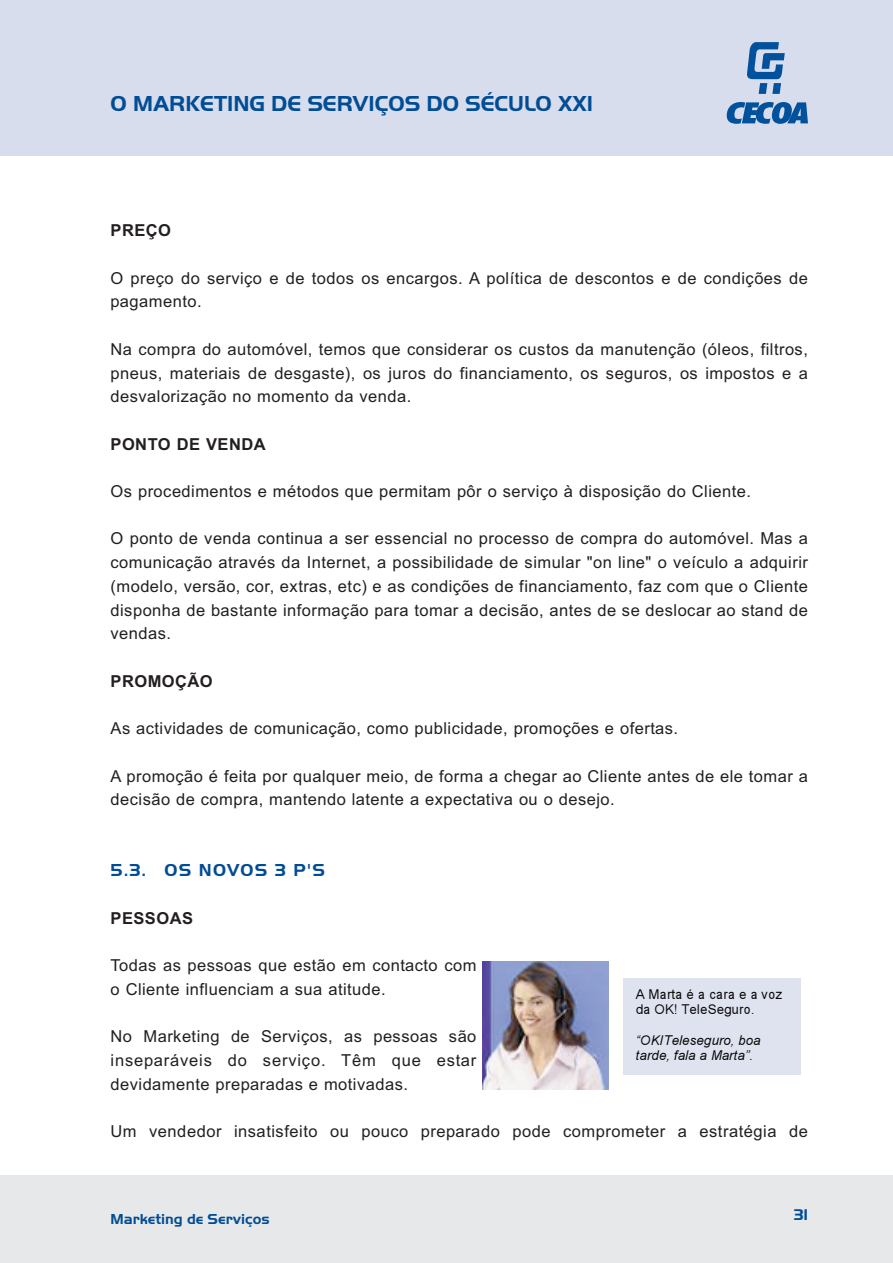
<style>
.page{position:relative;width:893px;height:1263px;background:#fff}
.page>*{position:absolute;margin:0;border:0;box-sizing:border-box;transform-origin:0 0}
.t1{font:700 22.5px "Handel Got D";color:#014d95}
.t2{font:700 18px "Handel Got D";letter-spacing:.07em;color:#014d95}
.t3{font:16.5px/23.7px "Arial";letter-spacing:.03em;color:#231f20}
.t4{font:700 16.5px "Arial";letter-spacing:.03em;color:#231f20}
.t5{font:700 15px "Handel Got D";color:#014d95}
.t6{font:15px "Handel Gothic BT";color:#014d95}
.t7{font:13.5px/15.5px "Arial Italic MT+T42+DXNLOR";color:#050504}
.t8{font:13.5px/15.5px "Arial MT+T42+SCCFYK";color:#050504}
</style>
<div class="page">
<div style="left:0;top:0;width:893px;height:155px;background:#d8dded"></div>
<div style="left:0;top:1175px;width:893px;height:88px;background:#e7e8e9"></div>
<svg style="left:747px;top:42px;width:38px;height:52px"></svg>
<svg style="left:727px;top:102px;width:81px;height:22px"></svg>
<div style="left:481px;top:961px;width:131px;height:128px;background:linear-gradient(to bottom,#fff,#fff)"></div>
<img style="left:483px;top:962px;width:126px;height:127px">
<div style="left:623px;top:978px;width:177px;height:97px;background:#dfe3f0"></div>
<h1 class="t1" style="left:111px;top:90px;width:484px">O MARKETING DE SERVIÇOS DO SÉCULO XXI</h1>
<p class="t4" style="left:111px;top:221px;width:62px">PREÇO</p>
<p class="t3" style="left:111px;top:266px;width:699px">O preço do serviço e de todos os encargos. A política de descontos e de condições de pagamento.</p>
<p class="t3" style="left:111px;top:337px;width:699px;text-align:justify">Na compra do automóvel, temos que considerar os custos da manutenção (óleos, filtros, pneus, materiais de desgaste), os juros do financiamento, os seguros, os impostos e a desvalorização no momento da venda.</p>
<p class="t4" style="left:111px;top:434px;width:157px">PONTO DE VENDA</p>
<p class="t3" style="left:111px;top:479px;width:642px">Os procedimentos e métodos que permitam pôr o serviço à disposição do Cliente.</p>
<p class="t3" style="left:111px;top:527px;width:699px;text-align:justify">O ponto de venda continua a ser essencial no processo de compra do automóvel. Mas a comunicação através da Internet, a possibilidade de simular "on line" o veículo a adquirir (modelo, versão, cor, extras, etc) e as condições de financiamento, faz com que o Cliente disponha de bastante informação para tomar a decisão, antes de se deslocar ao stand de vendas.</p>
<p class="t4" style="left:111px;top:671px;width:104px">PROMOÇÃO</p>
<p class="t3" style="left:111px;top:716px;width:569px">As actividades de comunicação, como publicidade, promoções e ofertas.</p>
<p class="t3" style="left:111px;top:764px;width:699px">A promoção é feita por qualquer meio, de forma a chegar ao Cliente antes de ele tomar a decisão de compra, mantendo latente a expectativa ou o desejo.</p>
<p class="t2" style="left:111px;top:859px;width:216px">5.3. OS NOVOS 3 P'S</p>
<p class="t4" style="left:111px;top:908px;width:84px">PESSOAS</p>
<p class="t3" style="left:111px;top:953px;width:367px">Todas as pessoas que estão em contacto com o Cliente influenciam a sua atitude.</p>
<p class="t3" style="left:111px;top:1025px;width:367px;text-align:justify">No Marketing de Serviços, as pessoas são inseparáveis do serviço. Têm que estar devidamente preparadas e motivadas.</p>
<p class="t3" style="left:111px;top:1119px;width:699px">Um vendedor insatisfeito ou pouco preparado pode comprometer a estratégia de</p>
<p class="t8" style="left:636px;top:986px;width:148px">A Marta é a cara e a voz da OK! TeleSeguro.</p>
<p class="t7" style="left:636px;top:1032px;width:127px">“OKITeleseguro, boa tarde, fala a Marta”.</p>
<p class="t5" style="left:111px;top:1210px;width:161px">Marketing de Serviços</p>
<p class="t6" style="left:794px;top:1205px;width:15px">31</p>
</div>
